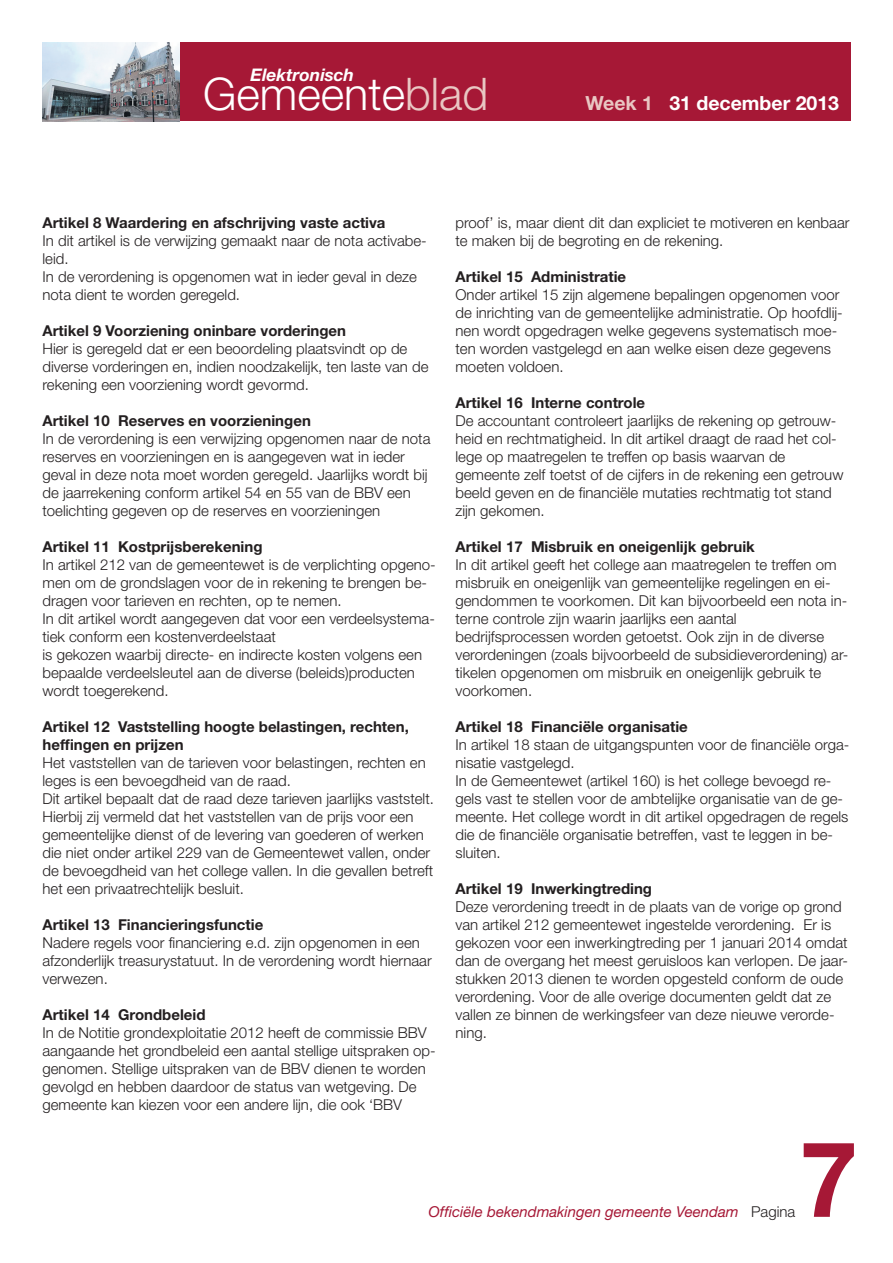
<style>
.page{position:relative;width:893px;height:1263px;background:#fff}
.page>*{position:absolute;margin:0;border:0;box-sizing:border-box;transform-origin:0 0}
.t1{font:700 105px "Helvetica Neue LT Std";color:#a61836}
.t2{font:300 45px "Helvetica Neue LT Std";color:#fff}
.t3{font:700 19.5px "Helvetica Neue LT Std";color:#fff}
.t4{font:italic 700 17.4px "Helvetica Neue LT Std";color:#fff}
.t5{font:300 15px/18px "Helvetica Neue LT Std";color:#231f20}
.t6{font:700 15px/18px "Helvetica Neue LT Std";color:#231f20}
.t7{font:italic 15px "Helvetica Neue LT Std";color:#a61836}
.s1{color:#e9c7c3}
.s2{font-weight:300;font-style:normal;color:#231f20}
</style>
<div class="page">
<div style="left:43px;top:43px;width:807px;height:78px;background:#a61836"></div>
<img style="left:43px;top:43px;width:137px;height:78px">
<p class="t4" style="left:250px;top:68px;width:105px">Elektronisch</p>
<h2 class="t2" style="left:203px;top:78px;width:287px">Gemeente<span class="s1">blad</span></h2>
<h3 class="t3" style="left:585px;top:97px;width:255px"><span class="s1">Week 1</span> 31 december 2013</h3>
<p class="t6" style="left:43px;top:215px;width:345px">Artikel 8 Waardering en afschrijving vaste activa</p>
<p class="t5" style="left:43px;top:233px;width:386px">In dit artikel is de verwijzing gemaakt naar de nota activabe&shy;leid.<br>In de verordening is opgenomen wat in ieder geval in deze nota dient te worden geregeld.</p>
<p class="t6" style="left:43px;top:323px;width:305px">Artikel 9 Voorziening oninbare vorderingen</p>
<p class="t5" style="left:43px;top:341px;width:387px">Hier is geregeld dat er een beoordeling plaatsvindt op de diverse vorderingen en, indien noodzakelijk, ten laste van de rekening een voorziening wordt gevormd.</p>
<p class="t6" style="left:43px;top:413px;width:270px">Artikel 10 Reserves en voorzieningen</p>
<p class="t5" style="left:43px;top:431px;width:389px">In de verordening is een verwijzing opgenomen naar de nota reserves en voorzieningen en is aangegeven wat in ieder geval in deze nota moet worden geregeld. Jaarlijks wordt bij de jaarrekening conform artikel 54 en 55 van de BBV een toelichting gegeven op de reserves en voorzieningen</p>
<p class="t6" style="left:43px;top:539px;width:221px">Artikel 11 Kostprijsberekening</p>
<p class="t5" style="left:43px;top:557px;width:395px">In artikel 212 van de gemeentewet is de verplichting opgeno&shy;men om de grondslagen voor de in rekening te brengen be&shy;dragen voor tarieven en rechten, op te nemen.<br>In dit artikel wordt aangegeven dat voor een verdeelsystema&shy;tiek conform een kostenverdeelstaat<br>is gekozen waarbij directe- en indirecte kosten volgens een bepaalde verdeelsleutel aan de diverse (beleids)producten wordt toegerekend.</p>
<p class="t6" style="left:43px;top:719px;width:368px">Artikel 12 Vaststelling hoogte belastingen, rechten, heffingen en prijzen</p>
<p class="t5" style="left:43px;top:755px;width:393px">Het vaststellen van de tarieven voor belastingen, rechten en leges is een bevoegdheid van de raad.<br>Dit artikel bepaalt dat de raad deze tarieven jaarlijks vaststelt.<br>Hierbij zij vermeld dat het vaststellen van de prijs voor een gemeentelijke dienst of de levering van goederen of werken die niet onder artikel 229 van de Gemeentewet vallen, onder de bevoegdheid van het college vallen. In die gevallen betreft het een privaatrechtelijk besluit.</p>
<p class="t6" style="left:43px;top:917px;width:222px">Artikel 13 Financieringsfunctie</p>
<p class="t5" style="left:43px;top:935px;width:391px">Nadere regels voor financiering e.d. zijn opgenomen in een afzonderlijk treasurystatuut. In de verordening wordt hiernaar verwezen.</p>
<p class="t6" style="left:43px;top:1007px;width:165px">Artikel 14 Grondbeleid</p>
<p class="t5" style="left:43px;top:1025px;width:395px">In de Notitie grondexploitatie 2012 heeft de commissie BBV aangaande het grondbeleid een aantal stellige uitspraken op&shy;genomen. Stellige uitspraken van de BBV dienen te worden gevolgd en hebben daardoor de status van wetgeving. De gemeente kan kiezen voor een andere lijn, die ook ‘BBV</p>
<p class="t5" style="left:455px;top:215px;width:395px">proof’ is, maar dient dit dan expliciet te motiveren en kenbaar te maken bij de begroting en de rekening.</p>
<p class="t6" style="left:455px;top:269px;width:172px">Artikel 15 Administratie</p>
<p class="t5" style="left:455px;top:287px;width:389px">Onder artikel 15 zijn algemene bepalingen opgenomen voor de inrichting van de gemeentelijke administratie. Op hoofdlij&shy;nen wordt opgedragen welke gegevens systematisch moe&shy;ten worden vastgelegd en aan welke eisen deze gegevens moeten voldoen.</p>
<p class="t6" style="left:455px;top:395px;width:191px">Artikel 16 Interne controle</p>
<p class="t5" style="left:455px;top:413px;width:389px">De accountant controleert jaarlijks de rekening op getrouw&shy;heid en rechtmatigheid. In dit artikel draagt de raad het col&shy;lege op maatregelen te treffen op basis waarvan de gemeente zelf toetst of de cijfers in de rekening een getrouw beeld geven en de financiële mutaties rechtmatig tot stand zijn gekomen.</p>
<p class="t6" style="left:455px;top:539px;width:301px">Artikel 17 Misbruik en oneigenlijk gebruik</p>
<p class="t5" style="left:455px;top:557px;width:394px">In dit artikel geeft het college aan maatregelen te treffen om misbruik en oneigenlijk van gemeentelijke regelingen en ei&shy;gendommen te voorkomen. Dit kan bijvoorbeeld een nota in&shy;terne controle zijn waarin jaarlijks een aantal bedrijfsprocessen worden getoetst. Ook zijn in de diverse verordeningen (zoals bijvoorbeeld de subsidieverordening) ar&shy;tikelen opgenomen om misbruik en oneigenlijk gebruik te voorkomen.</p>
<p class="t6" style="left:455px;top:719px;width:234px">Artikel 18 Financiële organisatie</p>
<p class="t5" style="left:455px;top:737px;width:396px">In artikel 18 staan de uitgangspunten voor de financiële orga&shy;nisatie vastgelegd.<br>In de Gemeentewet (artikel 160) is het college bevoegd re&shy;gels vast te stellen voor de ambtelijke organisatie van de ge&shy;meente. Het college wordt in dit artikel opgedragen de regels die de financiële organisatie betreffen, vast te leggen in be&shy;sluiten.</p>
<p class="t6" style="left:455px;top:881px;width:198px">Artikel 19 Inwerkingtreding</p>
<p class="t5" style="left:455px;top:899px;width:394px">Deze verordening treedt in de plaats van de vorige op grond van artikel 212 gemeentewet ingestelde verordening. Er is gekozen voor een inwerkingtreding per 1 januari 2014 omdat dan de overgang het meest geruisloos kan verlopen. De jaar&shy;stukken 2013 dienen te worden opgesteld conform de oude verordening. Voor de alle overige documenten geldt dat ze vallen ze binnen de werkingsfeer van deze nieuwe verorde&shy;ning.</p>
<p class="t7" style="left:429px;top:1206px;width:368px">Officiële bekendmakingen gemeente Veendam <span class="s2">Pagina</span></p>
<h1 class="t1" style="left:800px;top:1142px;width:60px">7</h1>
</div>
